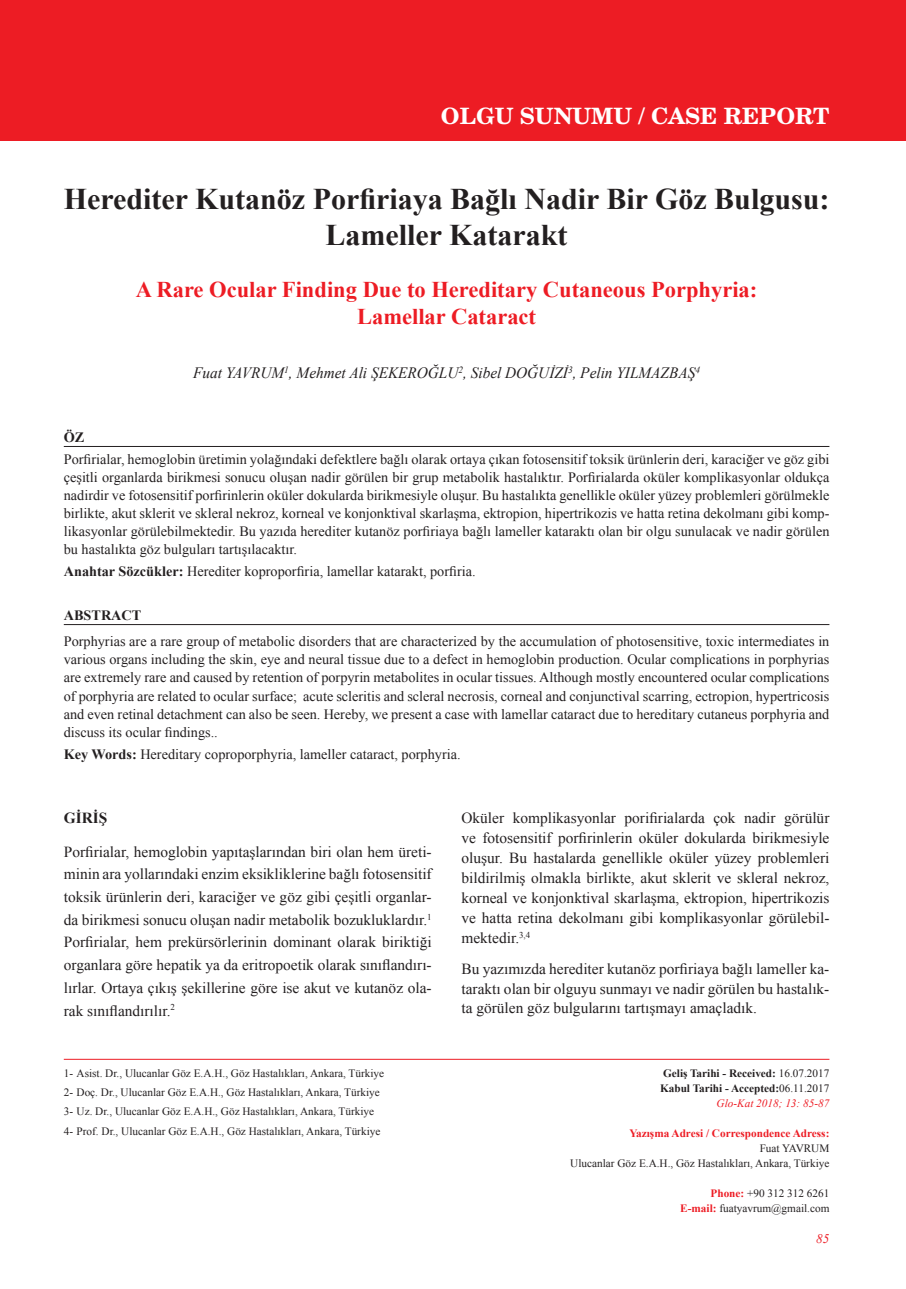
<style>
.page{position:relative;width:906px;height:1289px;background:#fff}
.page>*{position:absolute;margin:0;border:0;box-sizing:border-box;transform-origin:0 0}
.t1{font:700 30px/36px "Times New Roman";color:#231f20;text-align:center}
.t2{font:700 22.5px/27px "Times New Roman";color:#ed1c24;text-align:center}
.t3{font:700 22.5px "Te X Gyre Schola";color:#fff}
.t4{font:italic 15.75px "Times New Roman";color:#231f20}
.t5{font:15.3px/20px "Times New Roman";color:#231f20;text-align:justify}
.t6{font:700 15.3px "Times New Roman";color:#231f20}
.t7{font:14.25px/18px "Times New Roman";color:#231f20;text-align:justify}
.t8{font:700 14.25px "Times New Roman";color:#231f20}
.t9{font:italic 13.2px "Times New Roman";color:#ed1c24}
.t10{font:11.25px/19.2px "Times New Roman";color:#231f20;text-align:right}
.t11{font:700 11.25px/15px "Times New Roman";color:#231f20;text-align:right}
.t12{font:700 11.25px "Times New Roman";color:#ed1c24}
.s1{font-weight:700}
.s2{font-weight:400}
.s3{font-weight:400;font-style:italic;color:#ed1c24}
.s4{font-weight:700;color:#ed1c24}
</style>
<div class="page">
<div style="left:0;top:0;width:906px;height:140px;background:#ed1c24"></div>
<hr style="left:64px;top:1058px;width:765px;height:1px;background:#ed1c24">
<hr style="left:64px;top:446px;width:765px;height:1px;background:#231f20">
<hr style="left:64px;top:624px;width:765px;height:1px;background:#231f20">
<h2 class="t3" style="left:441px;top:106px;width:390px">OLGU SUNUMU / CASE REPORT</h2>
<h1 class="t1" style="left:64px;top:181px;width:767px">Herediter Kutanöz Porfiriaya Bağlı Nadir Bir Göz Bulgusu:<br>Lameller Katarakt</h1>
<h2 class="t2" style="left:136px;top:276px;width:623px">A Rare Ocular Finding Due to Hereditary Cutaneous Porphyria:<br>Lamellar Cataract</h2>
<p class="t4" style="left:193px;top:364px;width:508px">Fuat YAVRUM<sup>1</sup>, Mehmet Ali ŞEKEROĞLU<sup>2</sup>, Sibel DOĞUİZİ<sup>3</sup>, Pelin YILMAZBAŞ<sup>4</sup></p>
<p class="t8" style="left:64px;top:429px;width:22px">ÖZ</p>
<p class="t7" style="left:64px;top:450px;width:767px">Porfirialar, hemoglobin üretimin yolağındaki defektlere bağlı olarak ortaya çıkan fotosensitif toksik ürünlerin deri, karaciğer ve göz gibi çeşitli organlarda birikmesi sonucu oluşan nadir görülen bir grup metabolik hastalıktır. Porfirialarda oküler komplikasyonlar oldukça nadirdir ve fotosensitif porfirinlerin oküler dokularda birikmesiyle oluşur. Bu hastalıkta genellikle oküler yüzey problemleri görülmekle birlikte, akut sklerit ve skleral nekroz, korneal ve konjonktival skarlaşma, ektropion, hipertrikozis ve hatta retina dekolmanı gibi komp&shy;likasyonlar görülebilmektedir. Bu yazıda herediter kutanöz porfiriaya bağlı lameller kataraktı olan bir olgu sunulacak ve nadir görülen bu hastalıkta göz bulguları tartışılacaktır.</p>
<p class="t7" style="left:64px;top:562px;width:413px"><span class="s1">Anahtar Sözcükler:</span> Herediter koproporfiria, lamellar katarakt, porfiria.</p>
<p class="t8" style="left:64px;top:607px;width:79px">ABSTRACT</p>
<p class="t7" style="left:64px;top:632px;width:767px">Porphyrias are a rare group of metabolic disorders that are characterized by the accumulation of photosensitive, toxic intermediates in various organs including the skin, eye and neural tissue due to a defect in hemoglobin production. Ocular complications in porphyrias are extremely rare and caused by retention of porpyrin metabolites in ocular tissues. Although mostly encountered ocular complications of porphyria are related to ocular surface; acute scleritis and scleral necrosis, corneal and conjunctival scarring, ectropion, hypertricosis and even retinal detachment can also be seen. Hereby, we present a case with lamellar cataract due to hereditary cutaneus porphyria and discuss its ocular findings..</p>
<p class="t7" style="left:64px;top:745px;width:398px"><span class="s1">Key Words:</span> Hereditary coproporphyria, lameller cataract, porphyria.</p>
<p class="t6" style="left:64px;top:809px;width:45px">GİRİŞ</p>
<p class="t5" style="left:64px;top:840px;width:369px;line-height:22.6px">Porfirialar, hemoglobin yapıtaşlarından biri olan hem üreti&shy;minin ara yollarındaki enzim eksikliklerine bağlı fotosensitif toksik ürünlerin deri, karaciğer ve göz gibi çeşitli organlar&shy;da birikmesi sonucu oluşan nadir metabolik bozukluklardır.<sup>1<br></sup>Porfirialar, hem prekürsörlerinin dominant olarak biriktiği organlara göre hepatik ya da eritropoetik olarak sınıflandırı&shy;lırlar. Ortaya çıkış şekillerine göre ise akut ve kutanöz ola&shy;rak sınıflandırılır.<sup>2</sup></p>
<p class="t5" style="left:461px;top:808px;width:369px">Oküler komplikasyonlar porifirialarda çok nadir görülür ve fotosensitif porfirinlerin oküler dokularda birikmesiyle oluşur. Bu hastalarda genellikle oküler yüzey problemleri bildirilmiş olmakla birlikte, akut sklerit ve skleral nekroz, korneal ve konjonktival skarlaşma, ektropion, hipertrikozis ve hatta retina dekolmanı gibi komplikasyonlar görülebil&shy;mektedir.<sup>3,4</sup></p>
<p class="t5" style="left:461px;top:958px;width:369px">Bu yazımızda herediter kutanöz porfiriaya bağlı lameller ka&shy;taraktı olan bir olguyu sunmayı ve nadir görülen bu hastalık&shy;ta görülen göz bulgularını tartışmayı amaçladık.</p>
<p class="t10" style="left:64px;top:1063px;width:322px;text-align:left">1- Asist. Dr., Ulucanlar Göz E.A.H., Göz Hastalıkları, Ankara, Türkiye 2- Doç. Dr., Ulucanlar Göz E.A.H., Göz Hastalıkları, Ankara, Türkiye 3- Uz. Dr., Ulucanlar Göz E.A.H., Göz Hastalıkları, Ankara, Türkiye 4- Prof. Dr., Ulucanlar Göz E.A.H., Göz Hastalıkları, Ankara, Türkiye</p>
<p class="t11" style="left:660px;top:1065px;width:171px">Geliş Tarihi - Received: <span class="s2">16.07.2017<br></span>Kabul Tarihi - Accepted:<span class="s2">06.11.2017<br></span><span class="s3">Glo-Kat 2018; 13: 85-87</span></p>
<p class="t12" style="left:629px;top:1126px;width:201px">Yazışma Adresi / Correspondence Adress:</p>
<p class="t10" style="left:570px;top:1140px;width:261px;line-height:15px">Fuat YAVRUM<br>Ulucanlar Göz E.A.H., Göz Hastalıkları, Ankara, Türkiye</p>
<p class="t10" style="left:680px;top:1185px;width:151px;line-height:15px"><span class="s4">Phone:</span> +90 312 312 6261<br><span class="s4">E-mail:</span> fuatyavrum@gmail.com</p>
<p class="t9" style="left:816px;top:1230px;width:15px">85</p>
</div>
